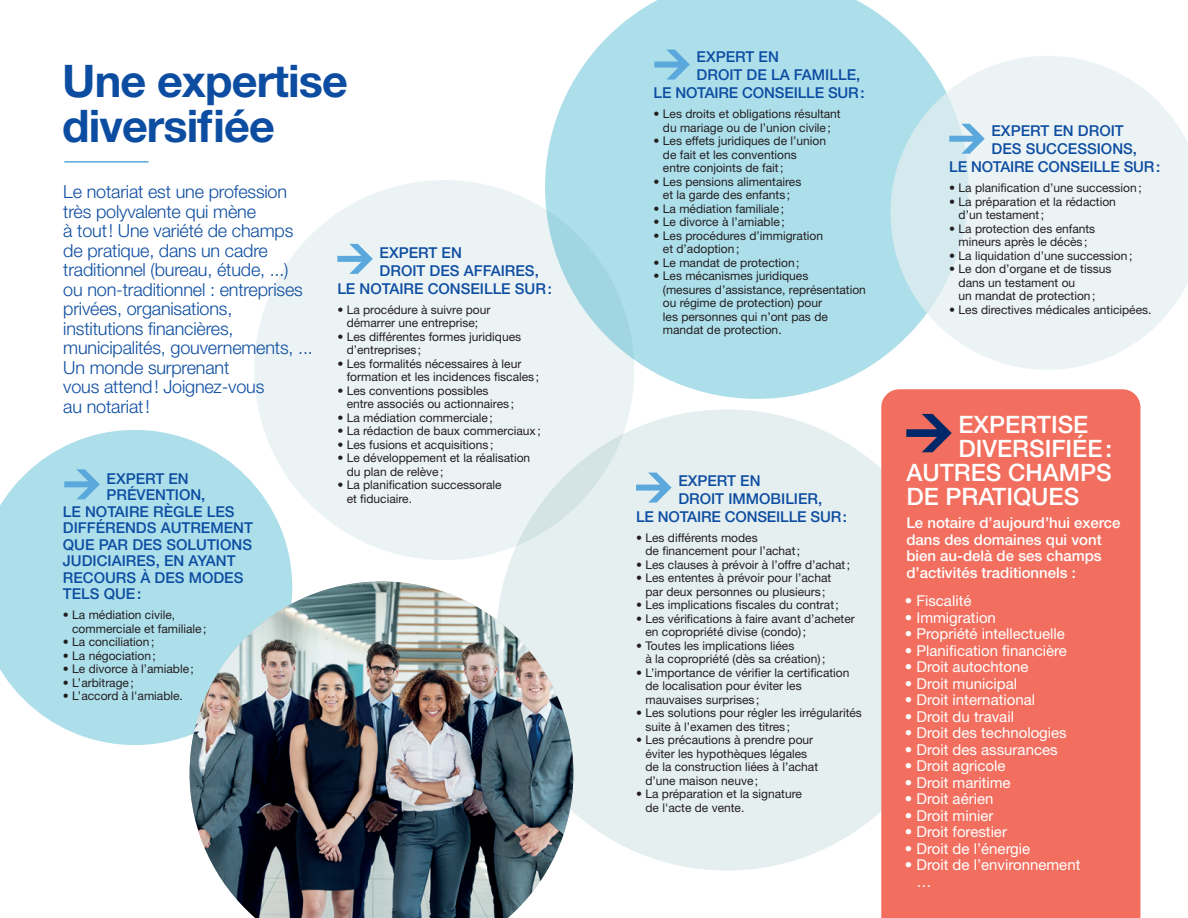
<style>
.page{position:relative;width:1188px;height:918px;background:#fff}
.page>*{position:absolute;margin:0;border:0;box-sizing:border-box;transform-origin:0 0}
._01-Titre_Lead_Helv{font:700 45px/45px "Helvetica Neue LT Std";letter-spacing:-.02em;color:#0d4da1}
.Titre_Brochure_01{font:500 24px "Helvetica Neue LT Std";color:#fff}
._00_Inter_texte{font:300 18px/19.5px "Helvetica Neue LT Std";letter-spacing:-.01em;color:#0d4da1}
.Titre_Brochure_01-2{font:500 15px "Helvetica Neue LT Std";color:#0d4da1}
._02-Texte_encadré_ro{font:15px/16.5px "Helvetica Neue LT Std";color:#fff}
._02-Texte_encadré_ro-2{font:500 15px/16.5px "Helvetica Neue LT Std";color:#fff}
._02-Texte_encadré_ro-3{font:12px/13.5px "Helvetica Neue LT Std";color:#231f20}
</style>
<div class="page">
<div style="left:254px;top:180px;width:380px;height:380px;background:#ecf3f4;border-radius:50%"></div>
<svg style="left:545px;top:0;width:378px;height:399px;background:#b7e2ec"></svg>
<svg style="left:890px;top:56px;width:298px;height:314px;background:#e7f2f4"></svg>
<div style="left:496px;top:409px;width:461px;height:462px;background:#e5eff0;border-radius:50%"></div>
<svg style="left:0;top:430px;width:292px;height:315px;fill:#addfeb"></svg>
<hr style="left:64px;top:161px;width:85px;height:2px;background:#5ba8dc">
<div style="left:881px;top:389px;width:259px;height:529px;background:#f26f5f"></div>
<svg style="left:906px;top:414px;width:46px;height:38px;background:#965462"></svg>
<img style="left:190px;top:581px;width:383px;height:337px">
<svg style="left:636px;top:473px;width:36px;height:30px"></svg>
<svg style="left:64px;top:469px;width:36px;height:30px"></svg>
<svg style="left:949px;top:124px;width:36px;height:30px"></svg>
<svg style="left:654px;top:50px;width:36px;height:30px"></svg>
<svg style="left:337px;top:244px;width:36px;height:30px"></svg>
<p class="_01-Titre_Lead_Helv" style="left:62px;top:57px;width:287px">Une expertise diversifiée</p>
<p class="_00_Inter_texte" style="left:63px;top:182px;width:251px">Le notariat est une profession très polyvalente qui mène<br>à tout! Une variété de champs de pratique, dans un cadre traditionnel (bureau, étude, ...)<br>ou non-traditionnel : entreprises privées, organisations, institutions financières, municipalités, gouvernements, ...<br>Un monde surprenant<br>vous attend! Joignez-vous<br>au notariat!</p>
<p class="Titre_Brochure_01-2" style="left:107px;top:469px;width:84px">EXPERT EN</p>
<p class="Titre_Brochure_01-2" style="left:107px;top:486px;width:100px">PRÉVENTION,</p>
<p class="Titre_Brochure_01-2" style="left:63px;top:502px;width:173px">LE NOTAIRE RÈGLE LES</p>
<p class="Titre_Brochure_01-2" style="left:63px;top:519px;width:192px">DIFFÉRENDS AUTREMENT</p>
<p class="Titre_Brochure_01-2" style="left:63px;top:535px;width:191px">QUE PAR DES SOLUTIONS</p>
<p class="Titre_Brochure_01-2" style="left:63px;top:552px;width:174px">JUDICIAIRES, EN AYANT</p>
<p class="Titre_Brochure_01-2" style="left:63px;top:568px;width:182px">RECOURS À DES MODES</p>
<p class="Titre_Brochure_01-2" style="left:63px;top:585px;width:80px">TELS QUE:</p>
<p class="_02-Texte_encadré_ro-3" style="left:72px;top:608px;width:136px;text-indent:-9px">• La médiation civile, commerciale et familiale;</p>
<p class="_02-Texte_encadré_ro-3" style="left:63px;top:635px;width:93px">• La conciliation;</p>
<p class="_02-Texte_encadré_ro-3" style="left:63px;top:649px;width:95px">• La négociation;</p>
<p class="_02-Texte_encadré_ro-3" style="left:63px;top:662px;width:133px">• Le divorce à l’amiable;</p>
<p class="_02-Texte_encadré_ro-3" style="left:63px;top:676px;width:73px">• L’arbitrage;</p>
<p class="_02-Texte_encadré_ro-3" style="left:63px;top:689px;width:122px">• L’accord à l'amiable.</p>
<p class="Titre_Brochure_01-2" style="left:380px;top:243px;width:84px">EXPERT EN</p>
<p class="Titre_Brochure_01-2" style="left:380px;top:261px;width:161px">DROIT DES AFFAIRES,</p>
<p class="Titre_Brochure_01-2" style="left:337px;top:279px;width:216px">LE NOTAIRE CONSEILLE SUR:</p>
<p class="_02-Texte_encadré_ro-3" style="left:337px;top:303px;width:155px;text-align:center">• La procédure à suivre pour démarrer une entreprise;</p>
<p class="_02-Texte_encadré_ro-3" style="left:347px;top:330px;width:176px;text-indent:-9px">• Les différentes formes juridiques d’entreprises;</p>
<p class="_02-Texte_encadré_ro-3" style="left:347px;top:357px;width:194px;text-indent:-9px">• Les formalités nécessaires à leur formation et les incidences fiscales;</p>
<p class="_02-Texte_encadré_ro-3" style="left:347px;top:384px;width:169px;text-indent:-9px">• Les conventions possibles entre associés ou actionnaires ;</p>
<p class="_02-Texte_encadré_ro-3" style="left:337px;top:411px;width:157px">• La médiation commerciale;</p>
<p class="_02-Texte_encadré_ro-3" style="left:337px;top:424px;width:205px">• La rédaction de baux commerciaux;</p>
<p class="_02-Texte_encadré_ro-3" style="left:337px;top:438px;width:157px">• Les fusions et acquisitions;</p>
<p class="_02-Texte_encadré_ro-3" style="left:347px;top:451px;width:185px;text-indent:-9px">• Le développement et la réalisation du plan de relève;</p>
<p class="_02-Texte_encadré_ro-3" style="left:347px;top:478px;width:156px;text-indent:-9px">• La planification successorale et fiduciaire.</p>
<p class="Titre_Brochure_01-2" style="left:697px;top:47px;width:84px">EXPERT EN</p>
<p class="Titre_Brochure_01-2" style="left:697px;top:65px;width:165px">DROIT DE LA FAMILLE,</p>
<p class="Titre_Brochure_01-2" style="left:654px;top:83px;width:212px">LE NOTAIRE CONSEILLE SUR:</p>
<p class="_02-Texte_encadré_ro-3" style="left:654px;top:107px;width:189px;text-align:center">• Les droits et obligations résultant du mariage ou de l’union civile;</p>
<p class="_02-Texte_encadré_ro-3" style="left:663px;top:134px;width:165px;text-indent:-9px">• Les effets juridiques de l’union de fait et les conventions entre conjoints de fait;</p>
<p class="_02-Texte_encadré_ro-3" style="left:654px;top:174px;width:149px;text-align:center">• Les pensions alimentaires et la garde des enfants ;</p>
<p class="_02-Texte_encadré_ro-3" style="left:654px;top:201px;width:132px">• La médiation familiale;</p>
<p class="_02-Texte_encadré_ro-3" style="left:654px;top:215px;width:133px">• Le divorce à l’amiable;</p>
<p class="_02-Texte_encadré_ro-3" style="left:663px;top:228px;width:162px;text-indent:-9px">• Les procédures d’immigration et d’adoption;</p>
<p class="_02-Texte_encadré_ro-3" style="left:654px;top:255px;width:148px">• Le mandat de protection;</p>
<p class="_02-Texte_encadré_ro-3" style="left:663px;top:269px;width:204px;text-indent:-9px">• Les mécanismes juridiques<br>(mesures d’assistance, représentation ou régime de protection) pour<br>les personnes qui n’ont pas de mandat de protection.</p>
<p class="Titre_Brochure_01-2" style="left:678px;top:471px;width:84px">EXPERT EN</p>
<p class="Titre_Brochure_01-2" style="left:678px;top:489px;width:145px">DROIT IMMOBILIER,</p>
<p class="Titre_Brochure_01-2" style="left:636px;top:507px;width:212px">LE NOTAIRE CONSEILLE SUR:</p>
<p class="_02-Texte_encadré_ro-3" style="left:645px;top:531px;width:156px;text-indent:-9px">• Les différents modes<br>de financement pour l’achat;</p>
<p class="_02-Texte_encadré_ro-3" style="left:636px;top:558px;width:215px">• Les clauses à prévoir à l’offre d’achat;</p>
<p class="_02-Texte_encadré_ro-3" style="left:636px;top:571px;width:197px;text-align:center">• Les ententes à prévoir pour l’achat par deux personnes ou plusieurs;</p>
<p class="_02-Texte_encadré_ro-3" style="left:636px;top:598px;width:204px">• Les implications fiscales du contrat;</p>
<p class="_02-Texte_encadré_ro-3" style="left:645px;top:612px;width:211px;text-indent:-9px">• Les vérifications à faire avant d’acheter en copropriété divise (condo);</p>
<p class="_02-Texte_encadré_ro-3" style="left:645px;top:639px;width:181px;text-indent:-9px">• Toutes les implications liées<br>à la copropriété (dès sa création);</p>
<p class="_02-Texte_encadré_ro-3" style="left:645px;top:666px;width:206px;text-indent:-9px">• L’importance de vérifier la certification de localisation pour éviter les mauvaises surprises;</p>
<p class="_02-Texte_encadré_ro-3" style="left:645px;top:706px;width:218px;text-indent:-9px">• Les solutions pour régler les irrégularités suite à l’examen des titres ;</p>
<p class="_02-Texte_encadré_ro-3" style="left:645px;top:733px;width:174px;text-indent:-9px">• Les précautions à prendre pour éviter les hypothèques légales de la construction liées à l’achat d’une maison neuve;</p>
<p class="_02-Texte_encadré_ro-3" style="left:645px;top:787px;width:158px;text-indent:-9px">• La préparation et la signature de l'acte de vente.</p>
<p class="Titre_Brochure_01-2" style="left:992px;top:122px;width:134px">EXPERT EN DROIT</p>
<p class="Titre_Brochure_01-2" style="left:992px;top:140px;width:147px">DES SUCCESSIONS,</p>
<p class="Titre_Brochure_01-2" style="left:949px;top:158px;width:212px">LE NOTAIRE CONSEILLE SUR:</p>
<p class="_02-Texte_encadré_ro-3" style="left:949px;top:181px;width:194px">• La planification d’une succession;</p>
<p class="_02-Texte_encadré_ro-3" style="left:959px;top:195px;width:159px;text-indent:-9px">• La préparation et la rédaction d’un testament;</p>
<p class="_02-Texte_encadré_ro-3" style="left:949px;top:222px;width:148px;text-align:center">• La protection des enfants mineurs après le décès ;</p>
<p class="_02-Texte_encadré_ro-3" style="left:949px;top:249px;width:185px">• La liquidation d’une succession;</p>
<p class="_02-Texte_encadré_ro-3" style="left:959px;top:262px;width:154px;text-indent:-9px">• Le don d’organe et de tissus dans un testament ou<br>un mandat de protection;</p>
<p class="_02-Texte_encadré_ro-3" style="left:949px;top:303px;width:204px">• Les directives médicales anticipées.</p>
<p class="Titre_Brochure_01" style="left:959px;top:410px;width:131px">EXPERTISE</p>
<p class="Titre_Brochure_01" style="left:959px;top:434px;width:155px">DIVERSIFIÉE:</p>
<p class="Titre_Brochure_01" style="left:906px;top:458px;width:207px">AUTRES CHAMPS</p>
<p class="Titre_Brochure_01" style="left:906px;top:482px;width:174px">DE PRATIQUES</p>
<p class="_02-Texte_encadré_ro-2" style="left:906px;top:514px;width:216px">Le notaire d’aujourd’hui exerce dans des domaines qui vont bien au-delà de ses champs d’activités traditionnels :</p>
<p class="_02-Texte_encadré_ro" style="left:905px;top:593px;width:68px">• Fiscalité</p>
<p class="_02-Texte_encadré_ro" style="left:905px;top:609px;width:93px">• Immigration</p>
<p class="_02-Texte_encadré_ro" style="left:905px;top:626px;width:162px">• Propriété intellectuelle</p>
<p class="_02-Texte_encadré_ro" style="left:905px;top:642px;width:164px">• Planification financière</p>
<p class="_02-Texte_encadré_ro" style="left:905px;top:659px;width:125px">• Droit autochtone</p>
<p class="_02-Texte_encadré_ro" style="left:905px;top:675px;width:114px">• Droit municipal</p>
<p class="_02-Texte_encadré_ro" style="left:905px;top:692px;width:132px">• Droit international</p>
<p class="_02-Texte_encadré_ro" style="left:905px;top:708px;width:111px">• Droit du travail</p>
<p class="_02-Texte_encadré_ro" style="left:905px;top:725px;width:163px">• Droit des technologies</p>
<p class="_02-Texte_encadré_ro" style="left:905px;top:741px;width:154px">• Droit des assurances</p>
<p class="_02-Texte_encadré_ro" style="left:905px;top:758px;width:102px">• Droit agricole</p>
<p class="_02-Texte_encadré_ro" style="left:905px;top:774px;width:107px">• Droit maritime</p>
<p class="_02-Texte_encadré_ro" style="left:905px;top:791px;width:90px">• Droit aérien</p>
<p class="_02-Texte_encadré_ro" style="left:905px;top:807px;width:90px">• Droit minier</p>
<p class="_02-Texte_encadré_ro" style="left:905px;top:824px;width:104px">• Droit forestier</p>
<p class="_02-Texte_encadré_ro" style="left:905px;top:840px;width:127px">• Droit de l’énergie</p>
<p class="_02-Texte_encadré_ro" style="left:916px;top:857px;width:165px;text-indent:-12px">• Droit de l’environnement …</p>
</div>
